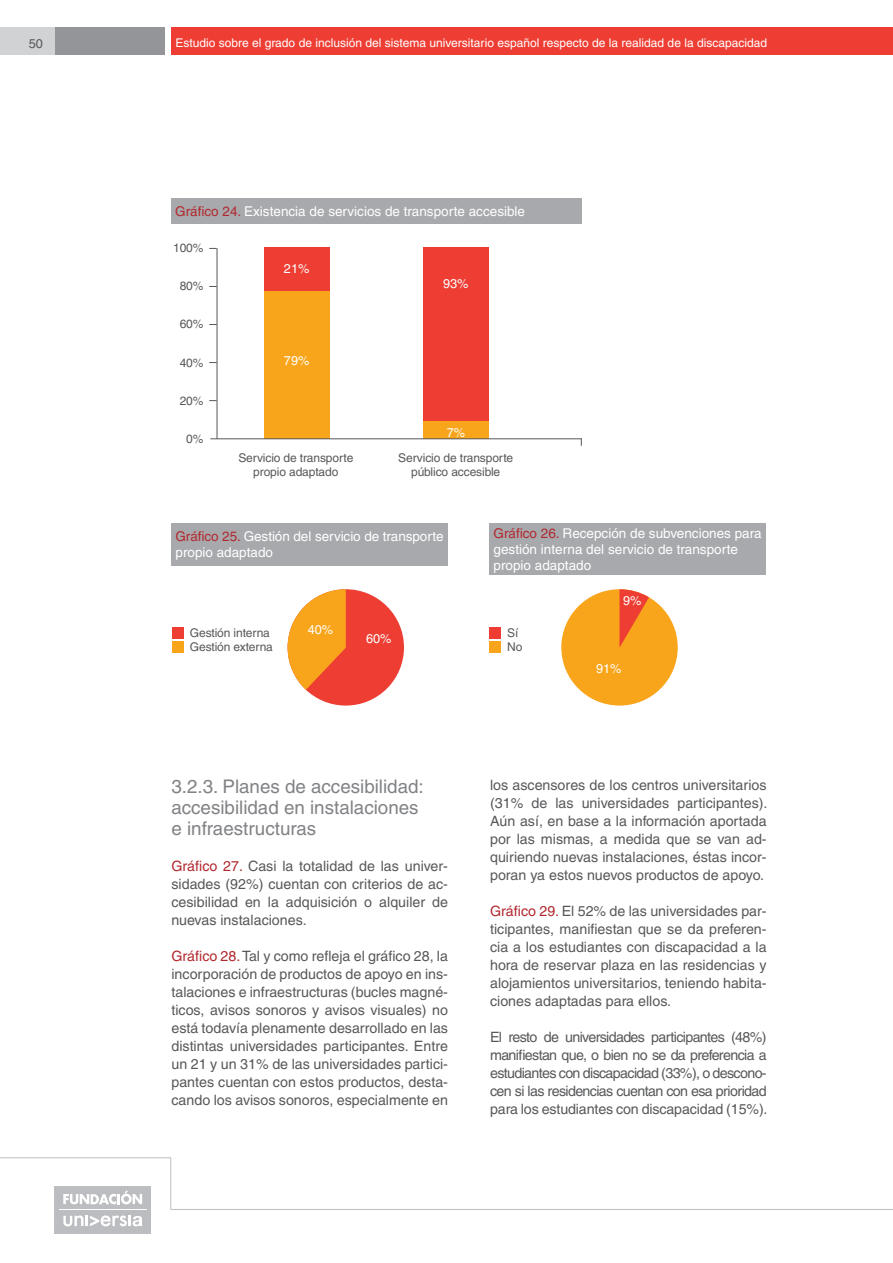
<style>
.page{position:relative;width:893px;height:1263px;background:#fff}
.page>*{position:absolute;margin:0;border:0;box-sizing:border-box;transform-origin:0 0}
.t1{font:18.75px/21px "Helvetica";color:#808285}
.t2{font:14.25px/18px "Helvetica";color:#57585a;text-align:justify}
.t3{font:13.5px/15.8px "Helvetica";color:#fff}
.t4{font:12.75px "Helvetica";color:#fff}
.t5{font:12.75px "Helvetica";color:#57585a}
.t6{font:12px/14.7px "Helvetica";letter-spacing:-.01em;color:#57585a}
.t7{font:12px "Helvetica";color:#fff}
.s1{color:#b1292f}
</style>
<div class="page">
<hr style="left:171px;top:1209px;width:721px;height:1px;background:#bcbdc0">
<hr style="left:0;top:1157px;width:171px;height:1px;background:#bcbdc0">
<hr style="left:170px;top:1158px;width:1px;height:52px;background:#bcbdc0">
<div style="left:55px;top:1186px;width:96px;height:47px;background:#bcbdc0"></div>
<svg style="left:63px;top:1215px;width:79px;height:11px"></svg>
<svg style="left:63px;top:1190px;width:79px;height:14px"></svg>
<hr style="left:59px;top:1209px;width:87px;height:1px;background:#fff">
<div style="left:171px;top:198px;width:410px;height:26px;background:#a8a9ad"></div>
<div style="left:264px;top:291px;width:65px;height:147px;background:#f9a51b"></div>
<div style="left:423px;top:421px;width:65px;height:17px;background:#f9a51b"></div>
<div style="left:264px;top:248px;width:65px;height:43px;background:#ee3e34"></div>
<div style="left:423px;top:248px;width:65px;height:173px;background:#ee3e34"></div>
<hr style="left:210px;top:438px;width:371px;height:1px;background:#57585a">
<hr style="left:216px;top:248px;width:1px;height:191px;background:#57585a">
<div style="left:171px;top:523px;width:276px;height:42px;background:#a8a9ad"></div>
<div style="left:287px;top:589px;width:117px;height:117px;background:#ee3e34;border-radius:50%"></div>
<svg style="left:287px;top:589px;width:59px;height:101px"></svg>
<div style="left:172px;top:627px;width:11px;height:12px;background:#ee3e34"></div>
<div style="left:172px;top:641px;width:11px;height:12px;background:#f9a51b"></div>
<div style="left:489px;top:523px;width:276px;height:51px;background:#a8a9ad"></div>
<div style="left:561px;top:589px;width:116px;height:117px;background:#f9a51b;border-radius:50%"></div>
<svg style="left:619px;top:589px;width:30px;height:59px"></svg>
<div style="left:489px;top:627px;width:11px;height:12px;background:#ee3e34"></div>
<div style="left:489px;top:641px;width:11px;height:12px;background:#f9a51b"></div>
<div style="left:55px;top:28px;width:109px;height:27px;background:#939598"></div>
<div style="left:0;top:28px;width:55px;height:27px;background:#d1d2d4"></div>
<div style="left:171px;top:28px;width:721px;height:27px;background:#ee3e34"></div>
<p class="t5" style="left:29px;top:36px;width:16px">50</p>
<p class="t7" style="left:175px;top:36px;width:593px">Estudio sobre el grado de inclusión del sistema universitario español respecto de la realidad de la discapacidad</p>
<p class="t3" style="left:175px;top:203px;width:351px"><span class="s1">Gráfico 24.</span> Existencia de servicios de transporte accesible</p>
<p class="t6" style="left:173px;top:241px;width:32px">100%</p>
<p class="t6" style="left:180px;top:279px;width:25px">80%</p>
<p class="t6" style="left:180px;top:317px;width:25px">60%</p>
<p class="t6" style="left:180px;top:355px;width:25px">40%</p>
<p class="t6" style="left:180px;top:393px;width:25px">20%</p>
<p class="t6" style="left:186px;top:431px;width:19px">0%</p>
<p class="t4" style="left:284px;top:262px;width:27px">21%</p>
<p class="t4" style="left:443px;top:276px;width:27px">93%</p>
<p class="t4" style="left:284px;top:353px;width:27px">79%</p>
<p class="t4" style="left:447px;top:425px;width:20px">7%</p>
<p class="t6" style="left:238px;top:451px;width:116px">Servicio de transporte</p>
<p class="t6" style="left:398px;top:451px;width:116px">Servicio de transporte</p>
<p class="t6" style="left:253px;top:465px;width:87px">propio adaptado</p>
<p class="t6" style="left:411px;top:465px;width:90px">público accesible</p>
<p class="t3" style="left:175px;top:529px;width:269px"><span class="s1">Gráfico 25.</span> Gestión del servicio de transporte propio adaptado</p>
<p class="t3" style="left:493px;top:526px;width:269px"><span class="s1">Gráfico 26.</span> Recepción de subvenciones para gestión interna del servicio de transporte propio adaptado</p>
<p class="t4" style="left:623px;top:593px;width:20px">9%</p>
<p class="t6" style="left:190px;top:625px;width:84px">Gestión interna<br>Gestión externa</p>
<p class="t4" style="left:308px;top:623px;width:27px">40%</p>
<p class="t4" style="left:366px;top:631px;width:27px">60%</p>
<p class="t6" style="left:507px;top:625px;width:17px">Sí<br>No</p>
<p class="t4" style="left:596px;top:661px;width:27px">91%</p>
<h2 class="t1" style="left:171px;top:776px;width:254px">3.2.3. Planes de accesibilidad: accesibilidad en instalaciones e infraestructuras</h2>
<p class="t2" style="left:171px;top:857px;width:278px"><span class="s1">Gráfico 27.</span> Casi la totalidad de las univer&shy;sidades (92%) cuentan con criterios de ac&shy;cesibilidad en la adquisición o alquiler de nuevas instalaciones.</p>
<p class="t2" style="left:171px;top:947px;width:278px"><span class="s1">Gráfico 28.</span> Tal y como refleja el gráfico 28, la incorporación de productos de apoyo en ins&shy;talaciones e infraestructuras (bucles magné&shy;ticos, avisos sonoros y avisos visuales) no está todavía plenamente desarrollado en las distintas universidades participantes. Entre un 21 y un 31% de las universidades partici&shy;pantes cuentan con estos productos, desta&shy;cando los avisos sonoros, especialmente en</p>
<p class="t2" style="left:490px;top:776px;width:279px">los ascensores de los centros universitarios (31% de las universidades participantes).<br>Aún así, en base a la información aportada por las mismas, a medida que se van ad&shy;quiriendo nuevas instalaciones, éstas incor&shy;poran ya estos nuevos productos de apoyo.</p>
<p class="t2" style="left:490px;top:902px;width:278px"><span class="s1">Gráfico 29.</span> El 52% de las universidades par&shy;ticipantes, manifiestan que se da preferen&shy;cia a los estudiantes con discapacidad a la hora de reservar plaza en las residencias y alojamientos universitarios, teniendo habita&shy;ciones adaptadas para ellos.</p>
<p class="t2" style="left:490px;top:1028px;width:279px">El resto de universidades participantes (48%) manifiestan que, o bien no se da preferencia a estudiantes con discapacidad (33%), o descono&shy;cen si las residencias cuentan con esa prioridad para los estudiantes con discapacidad (15%).</p>
</div>
